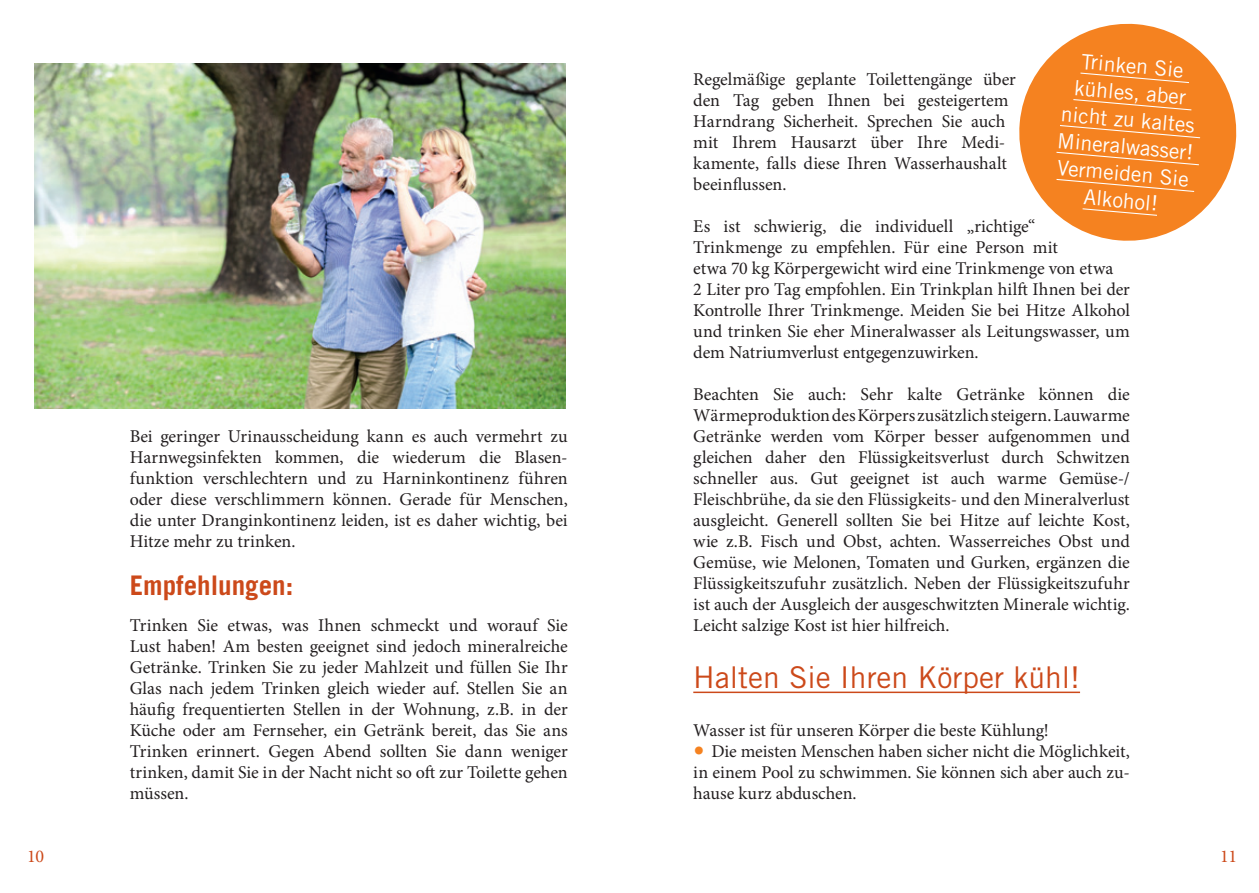
<style>
.page{position:relative;width:1259px;height:893px;background:#fff}
.page>*{position:absolute;margin:0;border:0;box-sizing:border-box;transform-origin:0 0}
.t1{font:30px "Trade Gothic";color:#cc491a}
.t2{font:700 27px "Trade Gothic";color:#cc491a}
.t3{font:21px/27px "Trade Gothic";color:#fff;text-align:center}
.t4{font:18px/21px "Minion Pro";letter-spacing:-.005em;color:#231f20;text-align:justify}
.t5{font:18px "Minion Pro";color:#cc491a}
.s1{font-size:30px;color:#f58220}
</style>
<div class="page">
<hr style="left:693px;top:692px;width:387px;height:1px;background:#cc491a">
<svg style="left:1019px;top:23px;width:218px;height:218px;fill:#f58220"></svg>
<svg style="left:1079px;top:72px;width:111px;height:12px"></svg>
<svg style="left:1072px;top:98px;width:120px;height:13px;background:#f58b31"></svg>
<svg style="left:1059px;top:124px;width:142px;height:15px;background:#f58a2f"></svg>
<svg style="left:1055px;top:151px;width:145px;height:15px;background:#f58a2f"></svg>
<svg style="left:1055px;top:178px;width:140px;height:15px;background:#f58a2f"></svg>
<svg style="left:1081px;top:208px;width:77px;height:8px"></svg>
<img style="left:34px;top:64px;width:532px;height:344px">
<p class="t4" style="left:130px;top:426px;width:439px">Bei geringer Urinausscheidung kann es auch vermehrt zu Harnwegsinfekten kommen, die wiederum die Blasen&shy;funktion verschlechtern und zu Harninkontinenz führen oder diese verschlimmern können. Gerade für Menschen, die unter Dranginkontinenz leiden, ist es daher wichtig, bei Hitze mehr zu trinken.</p>
<h2 class="t2" style="left:130px;top:569px;width:165px">Empfehlungen:</h2>
<p class="t4" style="left:130px;top:615px;width:439px">Trinken Sie etwas, was Ihnen schmeckt und worauf Sie Lust haben! Am besten geeignet sind jedoch mineralreiche Getränke. Trinken Sie zu jeder Mahlzeit und füllen Sie Ihr Glas nach jedem Trinken gleich wieder auf. Stellen Sie an häufig frequentierten Stellen in der Wohnung, z.B. in der Küche oder am Fernseher, ein Getränk bereit, das Sie ans Trinken erinnert. Gegen Abend sollten Sie dann weniger trinken, damit Sie in der Nacht nicht so oft zur Toilette gehen müssen.</p>
<p class="t3" style="left:1065px;top:46px;width:140px;rotate:5deg">Trinken Sie kühles, aber nicht zu kaltes<br>Mineralwasser!<br>Vermeiden Sie<br>Alkohol!</p>
<p class="t4" style="left:693px;top:69px;width:324px;text-align:left">Regelmäßige geplante Toilettengänge über den Tag geben Ihnen bei gesteigertem Harndrang Sicherheit. Sprechen Sie auch mit Ihrem Hausarzt über Ihre Medi&shy;kamente, falls diese Ihren Wasserhaushalt beeinflussen.</p>
<p class="t4" style="left:693px;top:216px;width:438px;text-align:left">Es ist schwierig, die individuell „richtige“<br>Trinkmenge zu empfehlen. Für eine Person mit<br>etwa 70 kg Körpergewicht wird eine Trinkmenge von etwa<br>2 Liter pro Tag empfohlen. Ein Trinkplan hilft Ihnen bei der Kontrolle Ihrer Trinkmenge. Meiden Sie bei Hitze Alkohol und trinken Sie eher Mineralwasser als Leitungswasser, um dem Natriumverlust entgegenzuwirken.</p>
<p class="t4" style="left:693px;top:384px;width:438px">Beachten Sie auch: Sehr kalte Getränke können die Wärmeproduktion des Körpers zusätzlich steigern. Lauwarme Getränke werden vom Körper besser aufgenommen und gleichen daher den Flüssigkeitsverlust durch Schwitzen schneller aus. Gut geeignet ist auch warme Gemüse-/ Fleischbrühe, da sie den Flüssigkeits- und den Mineralverlust ausgleicht. Generell sollten Sie bei Hitze auf leichte Kost, wie z.B. Fisch und Obst, achten. Wasserreiches Obst und Gemüse, wie Melonen, Tomaten und Gurken, ergänzen die Flüssigkeitszufuhr zusätzlich. Neben der Flüssigkeitszufuhr ist auch der Ausgleich der ausgeschwitzten Minerale wichtig.<br>Leicht salzige Kost ist hier hilfreich.</p>
<h1 class="t1" style="left:693px;top:659px;width:388px">Halten Sie I hren Körper kühl!</h1>
<p class="t4" style="left:693px;top:720px;width:357px">Wasser ist für unseren Körper die beste Kühlung!</p>
<p class="t4" style="left:693px;top:741px;width:438px"><span class="s1">•</span> Die meisten Menschen haben sicher nicht die Möglichkeit, in einem Pool zu schwimmen. Sie können sich aber auch zu&shy;hause kurz abduschen.</p>
<p class="t5" style="left:27px;top:844px;width:19px">10</p>
<p class="t5" style="left:1220px;top:844px;width:19px">11</p>
</div>
